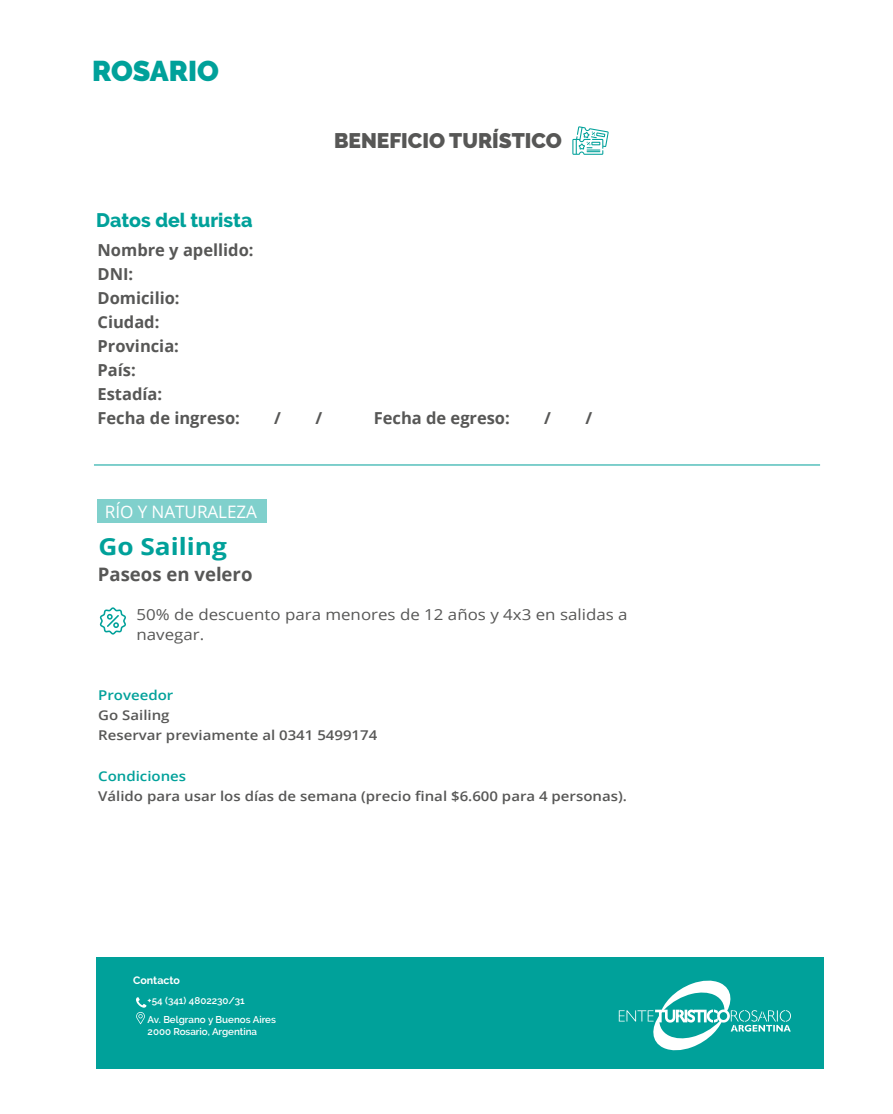
<style>
.page{position:relative;width:893px;height:1114px;background:#fff}
.page>*{position:absolute;margin:0;border:0;box-sizing:border-box;transform-origin:0 0}
.t1{font:900 28.5px "Raleway";letter-spacing:-.005em;color:#00a19a}
.t2{font:700 23.55px "Open Sans";color:#00a19a;scale:1.11 1}
.t3{font:900 21px "Raleway";color:#575756}
.t4{font:800 19.5px "Raleway";color:#00a19a}
.t5{font:700 18.6px "Open Sans";color:#575756}
.t6{font:17.1px "Open Sans";letter-spacing:-.005em;color:#fff}
.t7{font:700 16.5px/24px "Open Sans";color:#575756}
.t8{font:15.15px/20.2px "Open Sans";color:#575756;scale:1.11 1}
.t9{font:600 13.5px/20.2px "Open Sans";color:#575756;scale:1.11 1}
.t10{font:600 13.5px "Open Sans";color:#00a19a;scale:1.11 1}
.t11{font:700 10.65px "Raleway";color:#fff}
.t12{font:600 9.75px/18.3px "Raleway";color:#fff}
</style>
<div class="page">
<div style="left:97px;top:957px;width:727px;height:111px;background:#00a19a"></div>
<svg style="left:619px;top:980px;width:172px;height:71px"></svg>
<svg style="left:136px;top:997px;width:10px;height:26px"></svg>
<svg style="left:572px;top:126px;width:37px;height:29px"></svg>
<hr style="left:94px;top:464px;width:726px;height:1px;background:#00a19a">
<div style="left:98px;top:499px;width:169px;height:24px;background:#80d0cc"></div>
<svg style="left:100px;top:607px;width:26px;height:27px"></svg>
<h1 class="t1" style="left:92px;top:55px;width:128px">ROSARIO</h1>
<h3 class="t3" style="left:334px;top:128px;width:229px">BENEFICIO TURÍSTICO</h3>
<h3 class="t4" style="left:96px;top:209px;width:158px">Datos del turista</h3>
<p class="t7" style="left:98px;top:237px;width:158px">Nombre y apellido:<br>DNI:<br>Domicilio:<br>Ciudad:<br>Provincia:<br>País:<br>Estadía:<br>Fecha de ingreso:</p>
<p class="t7" style="left:274px;top:405px;width:8px">/</p>
<p class="t7" style="left:315px;top:405px;width:8px">/</p>
<p class="t7" style="left:374px;top:405px;width:138px">Fecha de egreso:</p>
<p class="t7" style="left:544px;top:405px;width:8px">/</p>
<p class="t7" style="left:585px;top:405px;width:8px">/</p>
<p class="t6" style="left:105px;top:499px;width:154px">RÍO Y NATURALEZA</p>
<h2 class="t2" style="left:98px;top:530px;width:117px">Go Sailing</h2>
<h3 class="t5" style="left:98px;top:561px;width:156px">Paseos en velero</h3>
<p class="t8" style="left:137px;top:603px;width:444px">50% de descuento para menores de 12 años y 4x3 en salidas a navegar.</p>
<p class="t10" style="left:98px;top:685px;width:69px">Proveedor</p>
<p class="t9" style="left:98px;top:704px;width:253px">Go Sailing<br>Reservar previamente al 0341 5499174</p>
<p class="t10" style="left:98px;top:766px;width:81px">Condiciones</p>
<p class="t9" style="left:98px;top:785px;width:478px">Válido para usar los días de semana (precio final $6.600 para 4 personas).</p>
<p class="t11" style="left:133px;top:973px;width:48px">Contacto</p>
<p class="t12" style="left:148px;top:991px;width:130px">+54 (341) 4802230/31<br>Av. Belgrano y Buenos Aires</p>
<p class="t12" style="left:148px;top:1022px;width:111px">2000 Rosario, Argentina</p>
</div>
